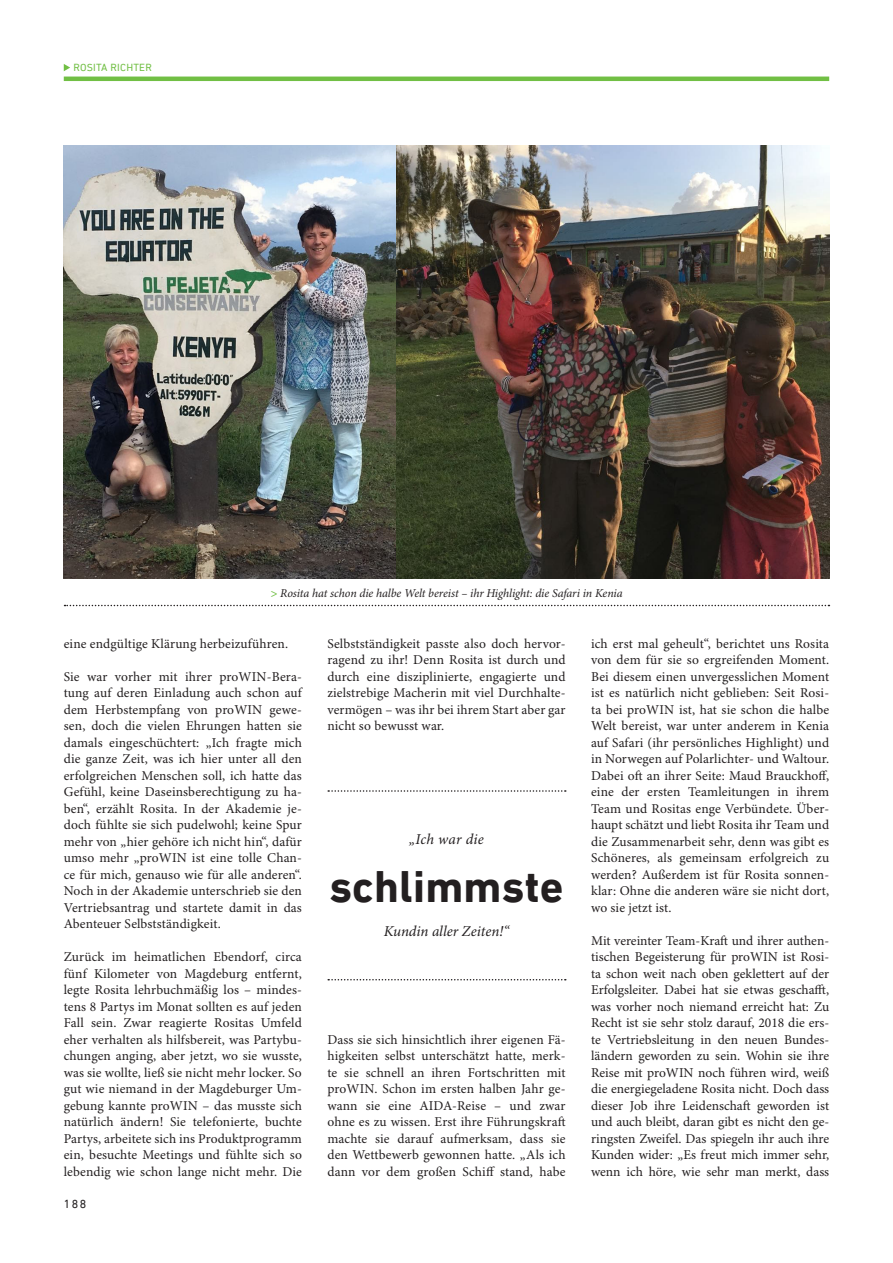
<style>
.page{position:relative;width:893px;height:1263px;background:#fff}
.page>*{position:absolute;margin:0;border:0;box-sizing:border-box;transform-origin:0 0}
.t1{font:700 45px "DIN Next LT Pro";letter-spacing:.005em;color:#231f20}
.t2{font:italic 15px "Minion Pro";color:#231f20}
.t3{font:13.5px/16.5px "Minion Pro";letter-spacing:.01em;color:#231f20;text-align:justify}
.t4{font:italic 12px "Minion Pro";letter-spacing:-.01em;color:#231f20}
.t5{font:12px "DIN Next LT Pro";color:#231f20}
.t6{font:10.5px "DIN Next LT Pro";letter-spacing:.02em;color:#71bf44}
.s1{font-weight:700;color:#71bf44}
</style>
<div class="page">
<svg style="left:328px;top:979px;width:238px;height:1px"></svg>
<svg style="left:328px;top:790px;width:238px;height:2px"></svg>
<svg style="left:65px;top:605px;width:764px;height:1px"></svg>
<img style="left:64px;top:145px;width:765px;height:434px">
<hr style="left:64px;top:77px;width:765px;height:4px;background:#71bf44">
<svg style="left:64px;top:64px;width:6px;height:7px"></svg>
<p class="t6" style="left:73px;top:62px;width:80px">ROSITA RICHTER</p>
<p class="t4" style="left:270px;top:586px;width:354px"><span class="s1">&gt;</span> Rosita hat schon die halbe Welt bereist – ihr Highlight: die Safari in Kenia</p>
<p class="t3" style="left:64px;top:636px;width:226px">eine endgültige Klärung herbeizuführen.</p>
<p class="t3" style="left:64px;top:669px;width:240px">Sie war vorher mit ihrer proWIN-Bera&shy;tung auf deren Einladung auch schon auf dem Herbstempfang von proWIN gewe&shy;sen, doch die vielen Ehrungen hatten sie damals eingeschüchtert: „Ich fragte mich die ganze Zeit, was ich hier unter all den erfolgreichen Menschen soll, ich hatte das Gefühl, keine Daseinsberechtigung zu ha&shy;ben“, erzählt Rosita. In der Akademie je&shy;doch fühlte sie sich pudelwohl; keine Spur mehr von „hier gehöre ich nicht hin“, dafür umso mehr „proWIN ist eine tolle Chan&shy;ce für mich, genauso wie für alle anderen“.<br>Noch in der Akademie unterschrieb sie den Vertriebsantrag und startete damit in das Abenteuer Selbstständigkeit.</p>
<p class="t3" style="left:64px;top:949px;width:240px">Zurück im heimatlichen Ebendorf, circa fünf Kilometer von Magdeburg entfernt, legte Rosita lehrbuchmäßig los – mindes&shy;tens 8 Partys im Monat sollten es auf jeden Fall sein. Zwar reagierte Rositas Umfeld eher verhalten als hilfsbereit, was Partybu&shy;chungen anging, aber jetzt, wo sie wusste, was sie wollte, ließ sie nicht mehr locker. So gut wie niemand in der Magdeburger Um&shy;gebung kannte proWIN – das musste sich natürlich ändern! Sie telefonierte, buchte Partys, arbeitete sich ins Produktprogramm ein, besuchte Meetings und fühlte sich so lebendig wie schon lange nicht mehr. Die</p>
<p class="t5" style="left:64px;top:1197px;width:24px">188</p>
<p class="t3" style="left:327px;top:636px;width:240px">Selbstständigkeit passte also doch hervor&shy;ragend zu ihr! Denn Rosita ist durch und durch eine disziplinierte, engagierte und zielstrebige Macherin mit viel Durchhalte&shy;vermögen – was ihr bei ihrem Start aber gar nicht so bewusst war.</p>
<p class="t2" style="left:409px;top:831px;width:76px">„Ich war die</p>
<p class="t1" style="left:329px;top:860px;width:236px">schlimmste</p>
<p class="t2" style="left:384px;top:922px;width:127px">Kundin aller Zeiten!“</p>
<p class="t3" style="left:327px;top:1032px;width:240px">Dass sie sich hinsichtlich ihrer eigenen Fä&shy;higkeiten selbst unterschätzt hatte, merk&shy;te sie schnell an ihren Fortschritten mit proWIN. Schon im ersten halben Jahr ge&shy;wann sie eine AIDA-Reise – und zwar ohne es zu wissen. Erst ihre Führungskraft machte sie darauf aufmerksam, dass sie den Wettbewerb gewonnen hatte. „Als ich dann vor dem großen Schiff stand, habe</p>
<p class="t3" style="left:591px;top:636px;width:240px">ich erst mal geheult“, berichtet uns Rosita von dem für sie so ergreifenden Moment.<br>Bei diesem einen unvergesslichen Moment ist es natürlich nicht geblieben: Seit Rosi&shy;ta bei proWIN ist, hat sie schon die halbe Welt bereist, war unter anderem in Kenia auf Safari (ihr persönliches Highlight) und in Norwegen auf Polarlichter- und Waltour.<br>Dabei oft an ihrer Seite: Maud Brauckhoff, eine der ersten Teamleitungen in ihrem Team und Rositas enge Verbündete. Über&shy;haupt schätzt und liebt Rosita ihr Team und die Zusammenarbeit sehr, denn was gibt es Schöneres, als gemeinsam erfolgreich zu werden? Außerdem ist für Rosita sonnen&shy;klar: Ohne die anderen wäre sie nicht dort, wo sie jetzt ist.</p>
<p class="t3" style="left:591px;top:933px;width:240px">Mit vereinter Team-Kraft und ihrer authen&shy;tischen Begeisterung für proWIN ist Rosi&shy;ta schon weit nach oben geklettert auf der Erfolgsleiter. Dabei hat sie etwas geschafft, was vorher noch niemand erreicht hat: Zu Recht ist sie sehr stolz darauf, 2018 die ers&shy;te Vertriebsleitung in den neuen Bundes&shy;ländern geworden zu sein. Wohin sie ihre Reise mit proWIN noch führen wird, weiß die energiegeladene Rosita nicht. Doch dass dieser Job ihre Leidenschaft geworden ist und auch bleibt, daran gibt es nicht den ge&shy;ringsten Zweifel. Das spiegeln ihr auch ihre Kunden wider: „Es freut mich immer sehr, wenn ich höre, wie sehr man merkt, dass</p>
</div>
